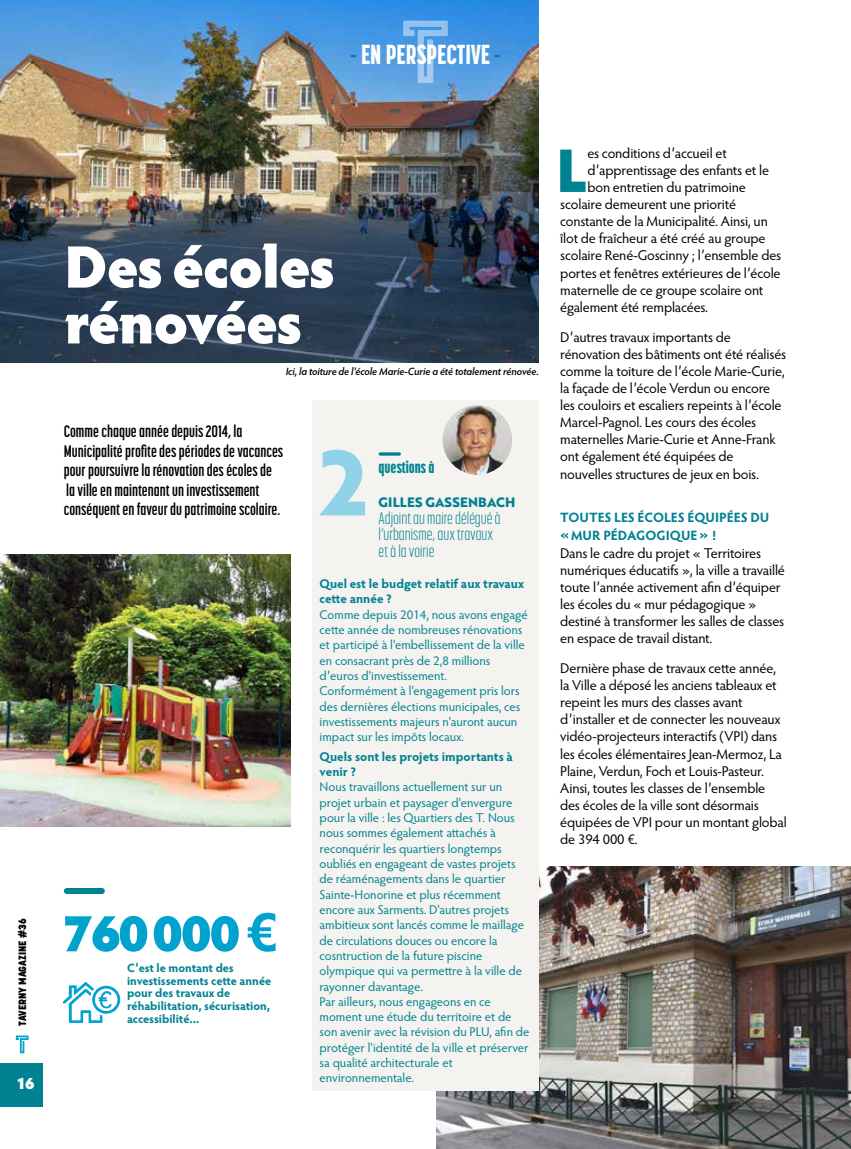
<style>
.page{position:relative;width:851px;height:1149px;background:#fff}
.page>*{position:absolute;margin:0;border:0;box-sizing:border-box;transform-origin:0 0}
.t1{font:700 89.4px "Brother 1816 Extra";color:#90d2e8}
.t2{font:800 66.15px "Regulator Nova";color:#008292}
.t3{font:900 60px/55.8px "Hypatia Sans Pro";letter-spacing:-.03em;color:#fff}
.t4{font:900 52.5px "Hypatia Sans Pro";letter-spacing:-.025em;color:#00a3cd}
.t5{font:800 27.15px "Korolev Compressed";color:#fff}
.t6{font:300 16.65px/16.6px "Korolev Compressed";color:#008292}
.t7{font:800 16.65px "Korolev Compressed";color:#008292}
.t8{font:700 16.5px/19.5px "Korolev Compressed";color:#000}
.t9{font:900 16.5px "Hypatia Sans Pro";color:#fff}
.t10{font:14.25px/17.1px "Hypatia Sans Pro";letter-spacing:-.015em;color:#000}
.t11{font:700 13.5px/18px "Hypatia Sans Pro";color:#008292}
.t12{font:700 13.35px "Brother 1816 Extra";letter-spacing:.015em;color:#008292}
.t13{font:12.75px/15.3px "Hypatia Sans Pro";color:#008292}
.t14{font:700 12.75px/15.3px "Hypatia Sans Pro";color:#008292}
.t15{font:700 12px/12.8px "Hypatia Sans Pro";letter-spacing:-.005em;color:#008292}
.t16{font:italic 600 10.5px "Hypatia Sans Pro";letter-spacing:-.01em;color:#000}
.t17{font:800 10.5px "Korolev";color:#000}
.s1{color:#008292}
.s2{font-weight:700;font-size:57px}
</style>
<div class="page">
<img style="left:0;top:554px;width:291px;height:272px">
<img style="left:436px;top:866px;width:414px;height:282px">
<img style="left:0;top:0;width:539px;height:362px">
<svg style="left:403px;top:21px;width:45px;height:62px;background:#6cace7"></svg>
<div style="left:67px;top:887px;width:35px;height:6px;background:#008292"></div>
<img style="left:63px;top:982px;width:57px;height:41px">
<div style="left:0;top:1062px;width:43px;height:44px;background:#008292"></div>
<svg style="left:16px;top:1035px;width:13px;height:17px"></svg>
<div style="left:312px;top:400px;width:227px;height:690px;background:#f5f3ef"></div>
<hr style="left:380px;top:452px;width:19px;height:3px;background:#008292">
<img style="left:442px;top:405px;width:70px;height:69px;border-radius:35px">
<h3 class="t5" style="left:350px;top:38px;width:151px"><span class="s1">-</span> EN PERSPECTIVE <span class="s1">-</span></h3>
<p class="t17" style="left:16px;top:1025px;width:109px;rotate:-90deg">TAVERNY MAGAZINE #36</p>
<p class="t9" style="left:16px;top:1070px;width:20px">16</p>
<h3 class="t3" style="left:64px;top:235px;width:273px">Des écoles rénovées</h3>
<p class="t16" style="left:285px;top:363px;width:255px">Ici, la toiture de l'école Marie-Curie a été totalement rénovée.</p>
<p class="t8" style="left:64px;top:421px;width:221px">Comme chaque année depuis 2014, la Municipalité profite des périodes de vacances pour poursuivre la rénovation des écoles de la ville en maintenant un investissement conséquent en faveur du patrimoine scolaire.</p>
<h3 class="t4" style="left:62px;top:894px;width:216px">760000<span class="s2">€</span></h3>
<p class="t15" style="left:127px;top:960px;width:146px">C’est le montant des investissements cette année pour des travaux de réhabilitation, sécurisation, accessibilité...</p>
<h1 class="t1" style="left:319px;top:414px;width:49px">2</h1>
<p class="t7" style="left:378px;top:457px;width:57px">questions à</p>
<p class="t12" style="left:378px;top:492px;width:138px">GILLES GASSENBACH</p>
<p class="t6" style="left:378px;top:509px;width:123px">Adjoint au maire délégué à l’urbanisme, aux travaux et à la voirie</p>
<p class="t14" style="left:319px;top:575px;width:206px">Quel est le budget relatif aux travaux cette année ?</p>
<p class="t13" style="left:319px;top:606px;width:209px">Comme depuis 2014, nous avons engagé cette année de nombreuses rénovations et participé à l'embellissement de la ville en consacrant près de 2,8 millions d’euros d'investissement.<br>Conformément à l'engagement pris lors des dernières élections municipales, ces investissements majeurs n'auront aucun impact sur les impôts locaux.</p>
<p class="t14" style="left:319px;top:747px;width:195px">Quels sont les projets importants à venir ?</p>
<p class="t13" style="left:319px;top:778px;width:211px">Nous travaillons actuellement sur un projet urbain et paysager d'envergure pour la ville : les Quartiers des T. Nous nous sommes également attachés à reconquérir les quartiers longtemps oubliés en engageant de vastes projets de réaménagements dans le quartier Sainte-Honorine et plus récemment encore aux Sarments. D'autres projets ambitieux sont lancés comme le maillage de circulations douces ou encore la cosntruction de la future piscine olympique qui va permettre à la ville de rayonner davantage.<br>Par ailleurs, nous engageons en ce moment une étude du territoire et de son avenir avec la révision du PLU, afin de protéger l'identité de la ville et préserver sa qualité architecturale et environnementale.</p>
<h2 class="t2" style="left:554px;top:130px;width:35px">L</h2>
<p class="t10" style="left:587px;top:144px;width:141px">es conditions d’accueil et</p>
<p class="t10" style="left:587px;top:161px;width:183px">d’apprentissage des enfants et le</p>
<p class="t10" style="left:587px;top:178px;width:160px">bon entretien du patrimoine</p>
<p class="t10" style="left:560px;top:195px;width:177px">scolaire demeurent une priorité</p>
<p class="t10" style="left:560px;top:212px;width:209px">constante de la Municipalité. Ainsi, un</p>
<p class="t10" style="left:560px;top:229px;width:207px">îlot de fraîcheur a été créé au groupe</p>
<p class="t10" style="left:560px;top:246px;width:222px">scolaire René-Goscinny ; l’ensemble des</p>
<p class="t10" style="left:560px;top:263px;width:222px">portes et fenêtres extérieures de l’école</p>
<p class="t10" style="left:560px;top:281px;width:205px">maternelle de ce groupe scolaire ont</p>
<p class="t10" style="left:560px;top:298px;width:149px">également été remplacées.</p>
<p class="t10" style="left:560px;top:327px;width:227px">D’autres travaux importants de rénovation des bâtiments ont été réalisés comme la toiture de l’école Marie-Curie, la façade de l’école Verdun ou encore les couloirs et escaliers repeints à l’école Marcel-Pagnol. Les cours des écoles maternelles Marie-Curie et Anne-Frank ont également été équipées de nouvelles structures de jeux en bois.</p>
<p class="t11" style="left:560px;top:508px;width:211px">TOUTES LES ÉCOLES ÉQUIPÉES DU «MUR PÉDAGOGIQUE» !</p>
<p class="t10" style="left:560px;top:543px;width:226px">Dans le cadre du projet « Territoires numériques éducatifs », la ville a travaillé toute l’année activement afin d’équiper les écoles du « mur pédagogique » destiné à transformer les salles de classes en espace de travail distant.</p>
<p class="t10" style="left:560px;top:659px;width:228px">Dernière phase de travaux cette année, la Ville a déposé les anciens tableaux et repeint les murs des classes avant d’installer et de connecter les nouveaux vidéo-projecteurs interactifs (VPI) dans les écoles élémentaires Jean-Mermoz, La Plaine, Verdun, Foch et Louis-Pasteur.<br>Ainsi, toutes les classes de l’ensemble des écoles de la ville sont désormais équipées de VPI pour un montant global de 394 000 €.</p>
</div>
